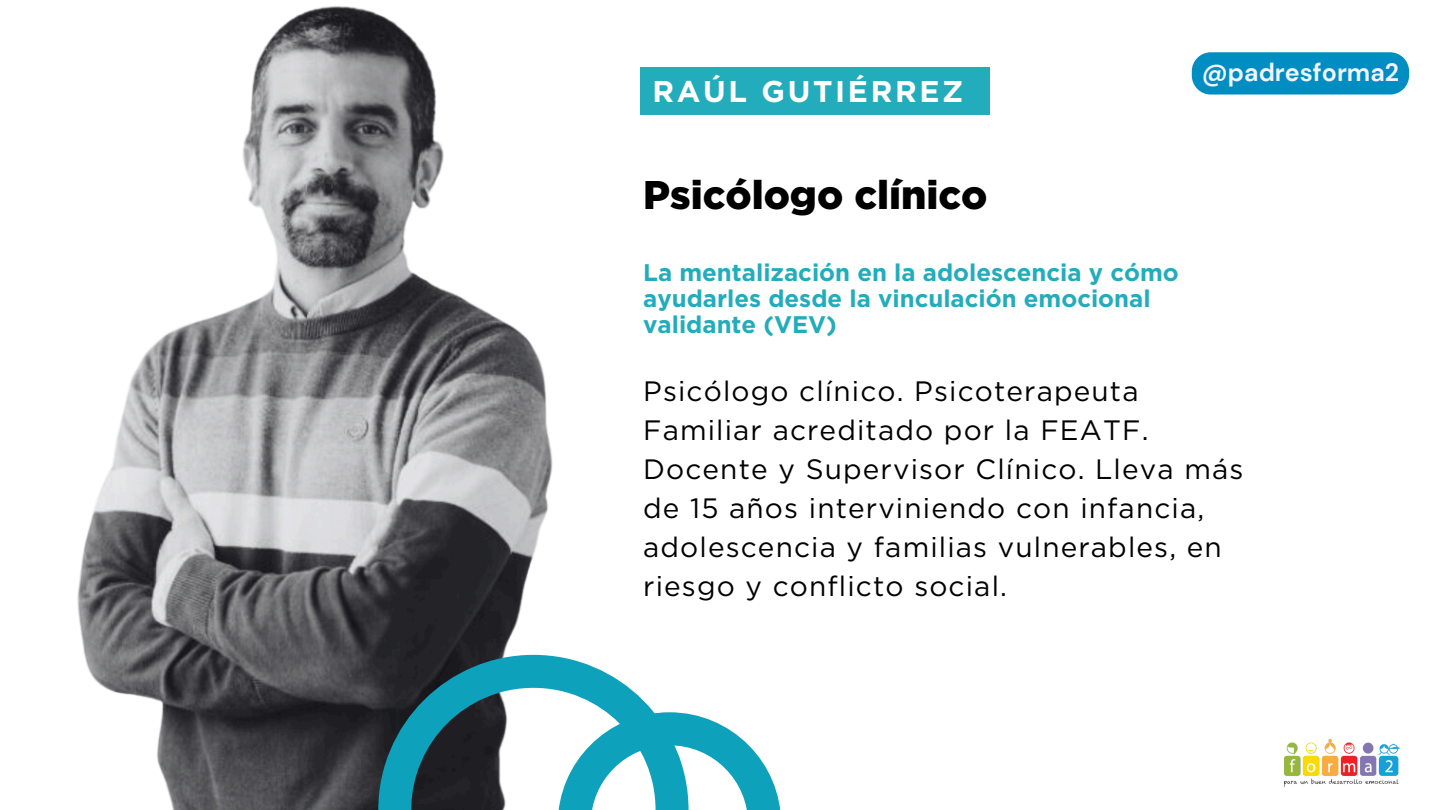
<style>
.page{position:relative;width:1440px;height:810px;background:#fff}
.page>*{position:absolute;margin:0;border:0;box-sizing:border-box;transform-origin:0 0}
.t1{font:900 40px "Gotham";color:#000}
.t2{font:700 30px "Gotham";letter-spacing:.09em;color:#fff}
.t3{font:28px/39px "Gotham";letter-spacing:.04em;color:#000}
.t4{font:700 25px "DM Sans";color:#f2f4ff}
.t5{font:700 24px/26.2px "Gotham";color:#23acbb}
</style>
<div class="page">
<img style="left:77px;top:6px;width:476px;height:804px">
<div style="left:641px;top:67px;width:349px;height:48px;background:#23acbb"></div>
<svg style="left:689px;top:714px;width:92px;height:96px"></svg>
<svg style="left:378px;top:655px;width:311px;height:155px"></svg>
<img style="left:1283px;top:738px;width:117px;height:49px">
<svg style="left:1192px;top:52px;width:217px;height:43px"></svg>
<p class="t2" style="left:653px;top:73px;width:312px">RAÚL GUTIÉRREZ</p>
<p class="t4" style="left:1202px;top:56px;width:199px">@padresforma2</p>
<p class="t1" style="left:643px;top:171px;width:346px">Psicólogo clínico</p>
<h2 class="t5" style="left:643px;top:259px;width:537px">La mentalización en la adolescencia y cómo ayudarles desde la vinculación emocional validante (VEV)</h2>
<h1 class="t3" style="left:643px;top:371px;width:602px">Psicólogo clínico. Psicoterapeuta Familiar acreditado por la FEATF.<br>Docente y Supervisor Clínico. Lleva más de 15 años interviniendo con infancia, adolescencia y familias vulnerables, en riesgo y conflicto social.</h1>
</div>
